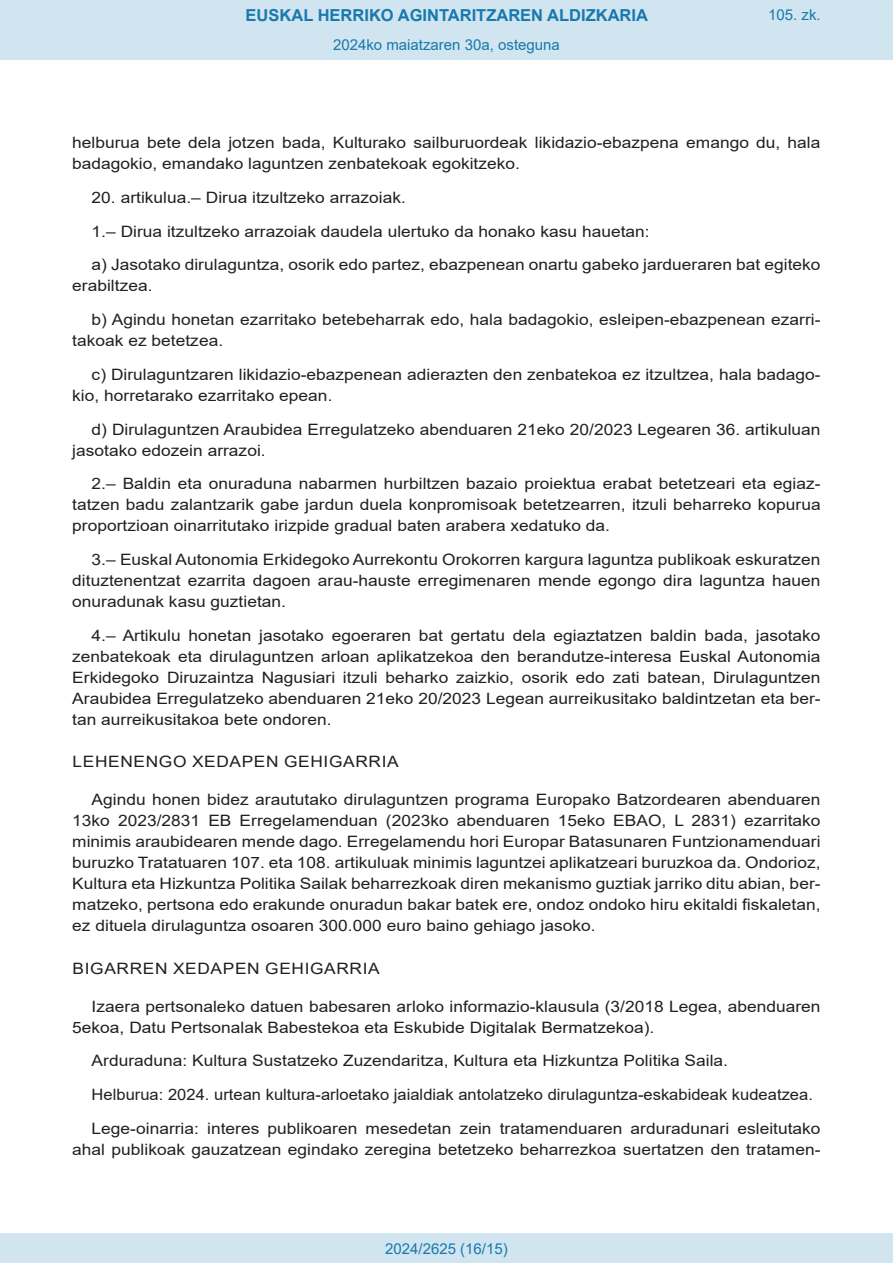
<style>
.page{position:relative;width:893px;height:1263px;background:#fff}
.page>*{position:absolute;margin:0;border:0;box-sizing:border-box;transform-origin:0 0}
.t1{font:700 16.5px "Arial";color:#1879ad}
.BOPVDetalle{font:15.6px/21px "Arial";color:#231f20;scale:1.11 1}
.BOPVDetalle-2{font:15.6px "Arial";color:#231f20;scale:1.05 1}
.BOPVDisposicion{font:15.6px "Arial";letter-spacing:.035em;color:#231f20;scale:1.11 1}
.Paginacion_Centro{font:15px "Arial";color:#1879ad}
</style>
<div class="page">
<div style="left:0;top:0;width:893px;height:60px;background:#d0e5f0"></div>
<div style="left:0;top:1233px;width:893px;height:30px;background:#d0e5f0"></div>
<p class="t1" style="left:246px;top:3px;width:404px">EUSKAL HERRIKO AGINTARITZAREN ALDIZKARIA</p>
<p class="Paginacion_Centro" style="left:333px;top:35px;width:228px">2024ko maiatzaren 30a, osteguna</p>
<p class="Paginacion_Centro" style="left:768px;top:5px;width:54px">105. zk.</p>
<p class="BOPVDetalle" style="left:72px;top:132px;width:676px">helburua bete dela jotzen bada, Kulturako sailburuordeak likidazio-ebazpena emango du, hala badagokio, emandako laguntzen zenbatekoak egokitzeko.</p>
<p class="BOPVDetalle" style="left:92px;top:187px;width:285px">20. artikulua.– Dirua itzultzeko arrazoiak.</p>
<p class="BOPVDetalle" style="left:92px;top:221px;width:504px">1.– Dirua itzultzeko arrazoiak daudela ulertuko da honako kasu hauetan:</p>
<p class="BOPVDetalle" style="left:72px;top:254px;width:676px;text-indent:19px">a) Jasotako dirulaguntza, osorik edo partez, ebazpenean onartu gabeko jardueraren bat egiteko erabiltzea.</p>
<p class="BOPVDetalle" style="left:72px;top:309px;width:676px;text-indent:19px">b) Agindu honetan ezarritako betebeharrak edo, hala badagokio, esleipen-ebazpenean ezarri&shy;takoak ez betetzea.</p>
<p class="BOPVDetalle" style="left:72px;top:364px;width:676px;text-indent:19px">c) Dirulaguntzaren likidazio-ebazpenean adierazten den zenbatekoa ez itzultzea, hala badago&shy;kio, horretarako ezarritako epean.</p>
<p class="BOPVDetalle" style="left:72px;top:419px;width:676px;text-indent:19px">d) Dirulaguntzen Araubidea Erregulatzeko abenduaren 21eko 20/2023 Legearen 36. artikuluan jasotako edozein arrazoi.</p>
<p class="BOPVDetalle" style="left:72px;top:473px;width:676px;text-align:justify;text-indent:19px">2.– Baldin eta onuraduna nabarmen hurbiltzen bazaio proiektua erabat betetzeari eta egiaz&shy;tatzen badu zalantzarik gabe jardun duela konpromisoak betetzearren, itzuli beharreko kopurua proportzioan oinarritutako irizpide gradual baten arabera xedatuko da.</p>
<p class="BOPVDetalle" style="left:72px;top:549px;width:676px;text-align:justify;text-indent:19px">3.– Euskal Autonomia Erkidegoko Aurrekontu Orokorren kargura laguntza publikoak eskuratzen dituztenentzat ezarrita dagoen arau-hauste erregimenaren mende egongo dira laguntza hauen onuradunak kasu guztietan.</p>
<p class="BOPVDetalle" style="left:72px;top:625px;width:676px;text-align:justify;text-indent:19px">4.– Artikulu honetan jasotako egoeraren bat gertatu dela egiaztatzen baldin bada, jasotako zenbatekoak eta dirulaguntzen arloan aplikatzekoa den berandutze-interesa Euskal Autonomia Erkidegoko Diruzaintza Nagusiari itzuli beharko zaizkio, osorik edo zati batean, Dirulaguntzen Araubidea Erregulatzeko abenduaren 21eko 20/2023 Legean aurreikusitako baldintzetan eta ber&shy;tan aurreikusitakoa bete ondoren.</p>
<p class="BOPVDisposicion" style="left:73px;top:751px;width:295px">LEHENENGO XEDAPEN GEHIGARRIA</p>
<p class="BOPVDetalle" style="left:72px;top:789px;width:676px;text-align:justify;text-indent:19px">Agindu honen bidez araututako dirulaguntzen programa Europako Batzordearen abenduaren 13ko 2023/2831 EB Erregelamenduan (2023ko abenduaren 15eko EBAO, L 2831) ezarritako minimis araubidearen mende dago. Erregelamendu hori Europar Batasunaren Funtzionamenduari buruzko Tratatuaren 107. eta 108. artikuluak minimis laguntzei aplikatzeari buruzkoa da. Ondorioz, Kultura eta Hizkuntza Politika Sailak beharrezkoak diren mekanismo guztiak jarriko ditu abian, ber&shy;matzeko, pertsona edo erakunde onuradun bakar batek ere, ondoz ondoko hiru ekitaldi fiskaletan, ez dituela dirulaguntza osoaren 300.000 euro baino gehiago jasoko.</p>
<p class="BOPVDisposicion" style="left:73px;top:957px;width:278px">BIGARREN XEDAPEN GEHIGARRIA</p>
<p class="BOPVDetalle" style="left:72px;top:995px;width:676px;text-indent:19px">Izaera pertsonaleko datuen babesaren arloko informazio-klausula (3/2018 Legea, abenduaren<br>5ekoa, Datu Pertsonalak Babestekoa eta Eskubide Digitalak Bermatzekoa).</p>
<p class="BOPVDetalle" style="left:92px;top:1050px;width:575px">Arduraduna: Kultura Sustatzeko Zuzendaritza, Kultura eta Hizkuntza Politika Saila.</p>
<p class="BOPVDetalle-2" style="left:92px;top:1084px;width:688px">Helburua: 2024. urtean kultura-arloetako jaialdiak antolatzeko dirulaguntza-eskabideak kudeatzea.</p>
<p class="BOPVDetalle" style="left:72px;top:1118px;width:676px;text-align:right">Lege-oinarria: interes publikoaren mesedetan zein tratamenduaren arduradunari esleitutako ahal publikoak gauzatzean egindako zeregina betetzeko beharrezkoa suertatzen den tratamen-</p>
<p class="Paginacion_Centro" style="left:385px;top:1238px;width:124px">2024/2625 (16/15)</p>
</div>
